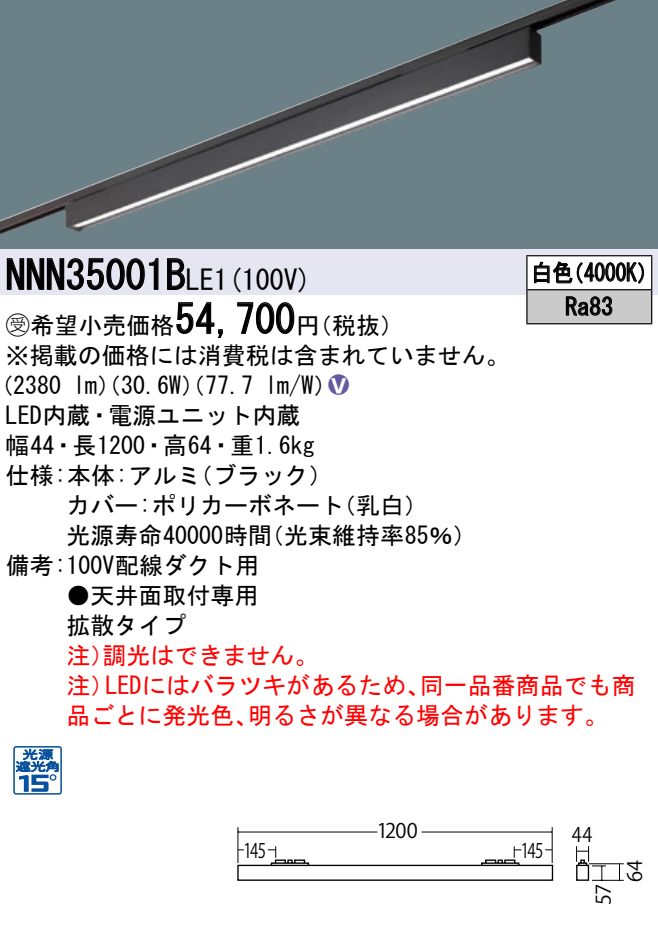
<style>
.page{position:relative;width:658px;height:931px;background:#fff}
.page>*{position:absolute;margin:0;border:0;box-sizing:border-box;transform-origin:0 0}
.t1{font:40px "MS Gothic";color:#000}
.t2{font:28px "MS Gothic";color:#000}
.t3{font:24px/30px "MS Gothic";color:#000}
.t4{font:24px "MS Gothic";color:#f00}
.t5{font:24px/34px "MS Gothic";color:#000;scale:.88 1}
.t6{font:24px "Ford Classification 1";color:#635aa0}
.t7{font:20px "ATC 436875472 d 44494 e 2 d 522 d 592 d 313330 90 pv RKSJ H";letter-spacing:-.035em;color:#000}
.t8{font:20px "ATC 436875472 d 44494 e 2 d 522 d 592 d 313330 90 pv RKSJ H";letter-spacing:-.035em;color:#000;scale:.75 1}
.t9{font:20px "ATC 436875472 d 44494 e 2 d 522 d 592 d 313330 90 pv RKSJ H";letter-spacing:-.035em;color:#000;scale:.9 1}
.s1{font-size:40px}
.s2{font-family:"Ford Classification 1"}
.s3{color:#fff}
</style>
<div class="page">
<div style="left:0;top:0;width:658px;height:249px;background:#6c8087"></div>
<img style="left:0;top:0;width:616px;height:235px">
<div style="left:0;top:249px;width:658px;height:46px;background:#e6e5f2"></div>
<svg style="left:6px;top:258px;width:153px;height:32px"></svg>
<svg style="left:167px;top:258px;width:18px;height:32px"></svg>
<svg style="left:176px;top:302px;width:47px;height:36px"></svg>
<svg style="left:237px;top:302px;width:58px;height:32px"></svg>
<svg style="left:13px;top:746px;width:49px;height:49px"></svg>
<div style="left:527px;top:256px;width:124px;height:34px;background:#fff"></div>
<div style="left:527px;top:290px;width:124px;height:34px;background:#cacaca"></div>
<hr style="left:526px;top:255px;width:126px;height:1px;background:#000">
<hr style="left:526px;top:256px;width:1px;height:33px;background:#000">
<hr style="left:651px;top:256px;width:1px;height:33px;background:#000">
<hr style="left:526px;top:289px;width:126px;height:1px;background:#000">
<hr style="left:526px;top:290px;width:1px;height:33px;background:#000">
<hr style="left:651px;top:290px;width:1px;height:33px;background:#000">
<hr style="left:526px;top:323px;width:126px;height:1px;background:#000">
<svg style="left:534px;top:261px;width:110px;height:23px"></svg>
<svg style="left:565px;top:296px;width:47px;height:20px"></svg>
<svg style="left:237px;top:827px;width:387px;height:54px"></svg>
<h1 class="t1" style="left:6px;top:255px;width:162px">NNN35001</h1>
<p class="t2" style="left:166px;top:265px;width:147px"><span class="s1">B</span>LE (1 100 (V</p>
<h1 class="t1" style="left:175px;top:299px;width:121px">54,700</h1>
<p class="t3" style="left:6px;top:310px;width:505px"><span class="s2">B</span>希望小売価格<br>※掲載の価格には消費税は含まれていません。</p>
<p class="t6" style="left:328px;top:372px;width:22px">2<span class="s3">8</span></p>
<p class="t3" style="left:296px;top:310px;width:109px">（円税抜(</p>
<p class="t3" style="left:265px;top:370px;width:73px">l m (W/</p>
<p class="t3" style="left:-11px;top:370px;width:74px">（2380</p>
<p class="t3" style="left:6px;top:400px;width:296px">LED内蔵・電源ユニット内蔵</p>
<p class="t3" style="left:6px;top:430px;width:310px">幅44・長1200・高64・重1.6kg</p>
<p class="t3" style="left:189px;top:460px;width:146px">（ブラック(</p>
<p class="t3" style="left:73px;top:370px;width:182px">lm）（30.6 ）（W 77.7</p>
<p class="t3" style="left:6px;top:460px;width:196px">仕様:本体:アルミ</p>
<p class="t3" style="left:260px;top:490px;width:218px;text-indent:-193px">カバー:ポリカーボネート<br>（光束維持率85％(</p>
<p class="t3" style="left:332px;top:490px;width:97px">（乳白(</p>
<p class="t3" style="left:6px;top:520px;width:268px;text-indent:61px">光源寿命40000時間備考:100V配線ダクト用</p>
<p class="t3" style="left:66px;top:580px;width:193px">●天井面取付専用拡散タイプ</p>
<p class="t4" style="left:102px;top:643px;width:217px">調光はできません。</p>
<p class="t4" style="left:66px;top:643px;width:49px">注）</p>
<p class="t5" style="left:565px;top:256px;width:56px;text-indent:-34px">白色<br>Ra83</p>
<p class="t5" style="left:563px;top:256px;width:110px">（4000 (K</p>
<p class="t4" style="left:66px;top:673px;width:49px">注）</p>
<p class="t4" style="left:105px;top:673px;width:326px">LEDにはバラツキがあるため、</p>
<p class="t4" style="left:420px;top:673px;width:217px">同一品番商品でも商</p>
<p class="t4" style="left:66px;top:703px;width:193px">品ごとに発光色、</p>
<p class="t4" style="left:248px;top:703px;width:362px">明るさが異なる場合があります。</p>
<p class="t8" style="left:243px;top:839px;width:32px">145</p>
<p class="t7" style="left:376px;top:820px;width:43px">1200</p>
<p class="t8" style="left:521px;top:839px;width:32px">145</p>
<p class="t9" style="left:572px;top:824px;width:24px">44</p>
<p class="t7" style="left:592px;top:905px;width:23px;rotate:-90deg">57</p>
<p class="t7" style="left:623px;top:882px;width:24px;rotate:-90deg">64</p>
</div>
